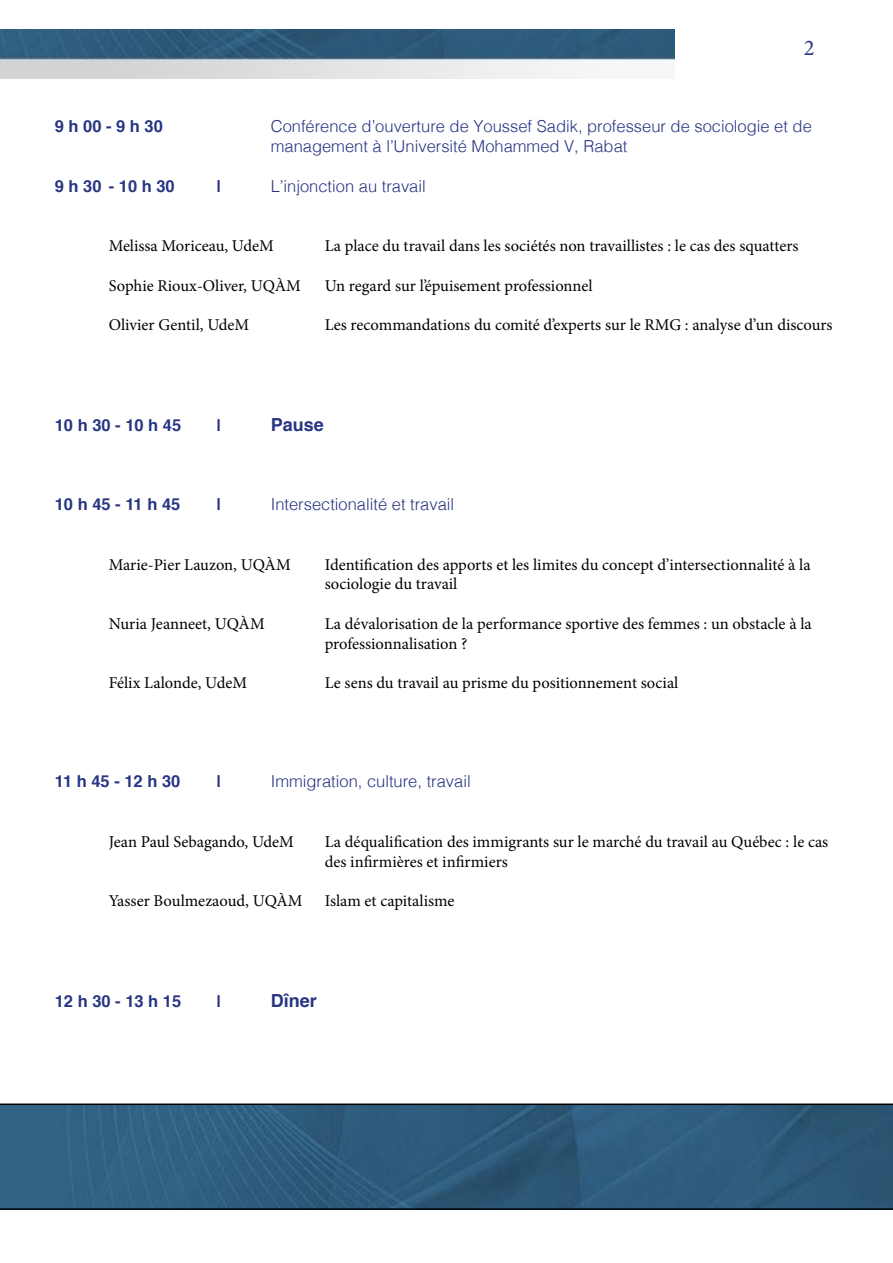
<style>
.page{position:relative;width:893px;height:1263px;background:#fff}
.page>*{position:absolute;margin:0;border:0;box-sizing:border-box;transform-origin:0 0}
.t1{font:22.5px "Minion Pro";color:#283583}
.t2{font:700 18px "Helvetica";color:#283583}
.t3{font:16.5px/19.8px "Minion Pro";color:#000}
.t4{font:300 16.5px/19.8px "Helvetica";color:#283583}
.t5{font:700 16.5px "Helvetica";color:#283583}
</style>
<div class="page">
<svg style="left:0;top:1103px;width:893px;height:107px;background:#2e5a79"></svg>
<img style="left:0;top:30px;width:674px;height:48px">
<h1 class="t1" style="left:804px;top:33px;width:12px">2</h1>
<p class="t5" style="left:55px;top:119px;width:110px">9 h 00 - 9 h 30</p>
<p class="t4" style="left:271px;top:118px;width:543px">Conférence d’ouverture de Youssef Sadik, professeur de sociologie et de management à l’Université Mohammed V, Rabat</p>
<p class="t5" style="left:55px;top:179px;width:122px">9 h 30 - 10 h 30</p>
<p class="t5" style="left:217px;top:179px;width:6px">|</p>
<p class="t4" style="left:271px;top:177px;width:156px">L’injonction au travail</p>
<p class="t3" style="left:109px;top:236px;width:167px">Melissa Moriceau, UdeM</p>
<p class="t3" style="left:325px;top:236px;width:475px">La place du travail dans les sociétés non travaillistes : le cas des squatters</p>
<p class="t3" style="left:109px;top:275px;width:193px">Sophie Rioux-Oliver, UQÀM</p>
<p class="t3" style="left:325px;top:275px;width:269px">Un regard sur l’épuisement professionnel</p>
<p class="t3" style="left:109px;top:315px;width:142px">Olivier Gentil, UdeM</p>
<p class="t3" style="left:325px;top:315px;width:509px">Les recommandations du comité d’experts sur le RMG : analyse d’un discours</p>
<p class="t5" style="left:55px;top:418px;width:128px">10 h 30 - 10 h 45</p>
<p class="t5" style="left:217px;top:418px;width:6px">|</p>
<p class="t2" style="left:271px;top:417px;width:55px">Pause</p>
<p class="t5" style="left:55px;top:497px;width:127px">10 h 45 - 11 h 45</p>
<p class="t5" style="left:217px;top:497px;width:6px">|</p>
<p class="t4" style="left:271px;top:496px;width:185px">Intersectionalité et travail</p>
<p class="t3" style="left:109px;top:554px;width:183px">Marie-Pier Lauzon, UQÀM</p>
<p class="t3" style="left:325px;top:554px;width:487px">Identification des apports et les limites du concept d’intersectionnalité à la sociologie du travail</p>
<p class="t3" style="left:109px;top:614px;width:157px">Nuria Jeanneet, UQÀM</p>
<p class="t3" style="left:325px;top:614px;width:489px">La dévalorisation de la performance sportive des femmes : un obstacle à la professionnalisation ?</p>
<p class="t3" style="left:109px;top:673px;width:140px">Félix Lalonde, UdeM</p>
<p class="t3" style="left:325px;top:673px;width:355px">Le sens du travail au prisme du positionnement social</p>
<p class="t5" style="left:55px;top:775px;width:127px">11 h 45 - 12 h 30</p>
<p class="t5" style="left:217px;top:775px;width:6px">|</p>
<p class="t4" style="left:271px;top:773px;width:201px">Immigration, culture, travail</p>
<p class="t3" style="left:109px;top:832px;width:187px">Jean Paul Sebagando, UdeM</p>
<p class="t3" style="left:325px;top:832px;width:505px">La déqualification des immigrants sur le marché du travail au Québec : le cas des infirmières et infirmiers</p>
<p class="t3" style="left:109px;top:891px;width:195px">Yasser Boulmezaoud, UQÀM</p>
<p class="t3" style="left:325px;top:891px;width:131px">Islam et capitalisme</p>
<p class="t5" style="left:55px;top:994px;width:128px">12 h 30 - 13 h 15</p>
<p class="t5" style="left:217px;top:994px;width:6px">|</p>
<p class="t2" style="left:271px;top:993px;width:48px">Dîner</p>
</div>
